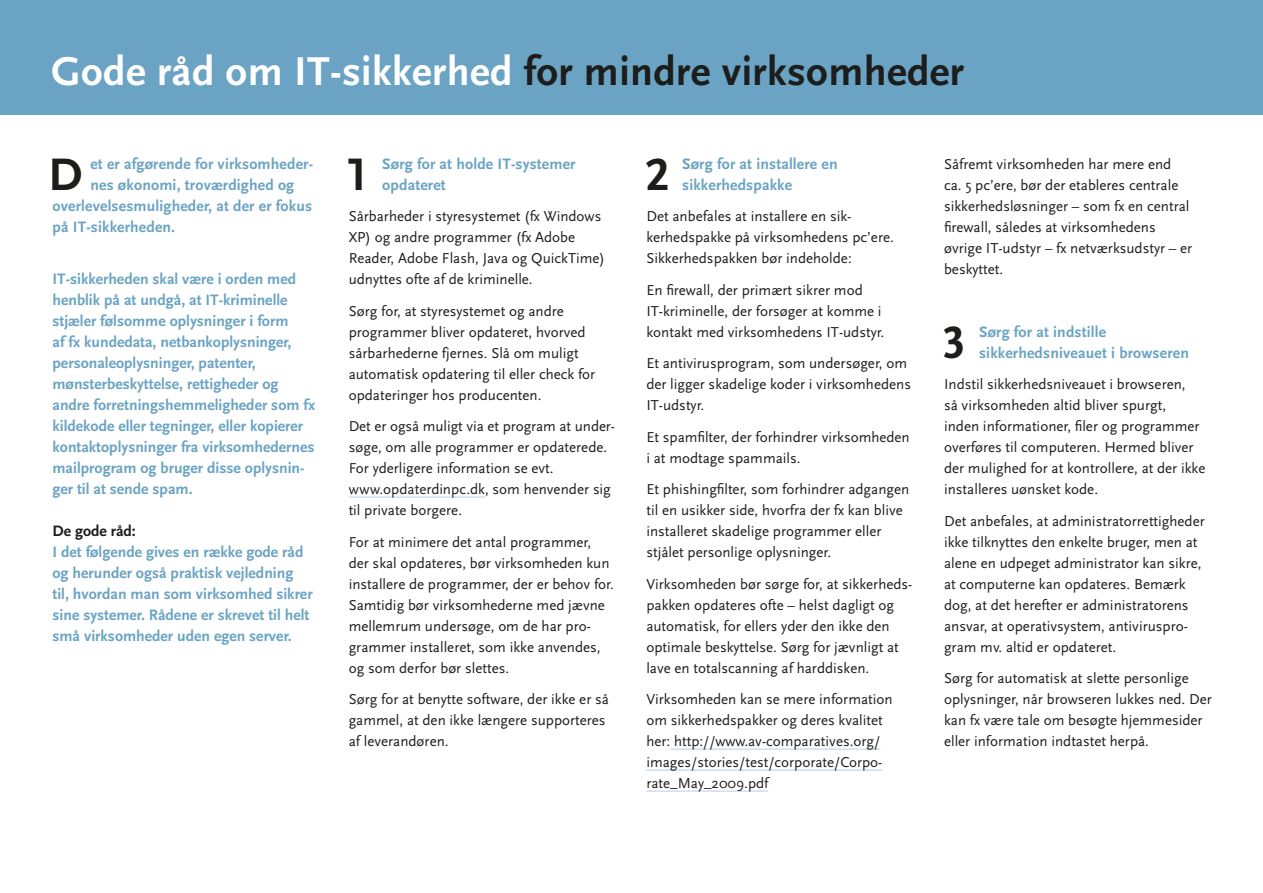
<style>
.page{position:relative;width:1263px;height:893px;background:#fff}
.page>*{position:absolute;margin:0;border:0;box-sizing:border-box;transform-origin:0 0}
.t1{font:700 47.55px "Scala Sans LF";color:#1d1d1b}
.t2{font:700 42px "Scala Sans";letter-spacing:.01em;color:#fff}
.t3{font:700 15.75px/21px "Scala Sans";color:#6aa3c3}
.t4{font:700 15.75px/21px "Scala Sans LF";letter-spacing:.01em;color:#6aa3c3}
.t5{font:700 15.75px "Scala Sans";color:#1d1d1b}
.t6{font:15px/21px "Scala Sans";color:#1d1d1b}
.s1{color:#1d1d1b}
</style>
<div class="page">
<div style="left:0;top:0;width:1263px;height:115px;background:#6aa3c3"></div>
<hr style="left:349px;top:497px;width:136px;height:1px;background:#b6d0e3">
<hr style="left:670px;top:749px;width:210px;height:1px;background:#b6d0e3">
<hr style="left:646px;top:770px;width:236px;height:1px;background:#b6d0e3">
<hr style="left:646px;top:791px;width:122px;height:1px;background:#b6d0e3">
<h2 class="t2" style="left:51px;top:48px;width:914px">Gode råd om IT-sikkerhed <span class="s1">for mindre virksomheder</span></h2>
<h1 class="t1" style="left:49px;top:148px;width:35px">D</h1>
<p class="t4" style="left:90px;top:153px;width:224px">et er afgørende for virksomheder-</p>
<p class="t4" style="left:90px;top:174px;width:205px">nes økonomi, troværdighed og</p>
<p class="t4" style="left:53px;top:195px;width:261px">overlevelsesmuligheder, at der er fokus</p>
<p class="t4" style="left:53px;top:216px;width:124px">på IT-sikkerheden.</p>
<p class="t3" style="left:53px;top:269px;width:264px">IT-sikkerheden skal være i orden med henblik på at undgå, at IT-kriminelle stjæler følsomme oplysninger i form<br>af fx kundedata, netbankoplysninger, personaleoplysninger, patenter, mønsterbeskyttelse, rettigheder og andre forretningshemmeligheder som fx kildekode eller tegninger, eller kopierer kontaktoplysninger fra virksomhedernes mailprogram og bruger disse oplysnin&shy;ger til at sende spam.</p>
<p class="t5" style="left:53px;top:522px;width:85px">De gode råd:</p>
<p class="t3" style="left:53px;top:542px;width:262px">I det følgende gives en række gode råd og herunder også praktisk vejledning til, hvordan man som virksomhed sikrer sine systemer. Rådene er skrevet til helt små virksomheder uden egen server.</p>
<h1 class="t1" style="left:346px;top:148px;width:25px">1</h1>
<p class="t4" style="left:382px;top:153px;width:195px">Sørg for at holde IT-systemer opdateret</p>
<p class="t6" style="left:349px;top:206px;width:258px">Sårbarheder i styresystemet (fx Windows XP) og andre programmer (fx Adobe Reader, Adobe Flash, Java og QuickTime) udnyttes ofte af de kriminelle.</p>
<p class="t6" style="left:349px;top:300px;width:248px">Sørg for, at styresystemet og andre programmer bliver opdateret, hvorved sårbarhederne fjernes. Slå om muligt automatisk opdatering til eller check for opdateringer hos producenten.</p>
<p class="t6" style="left:349px;top:416px;width:268px">Det er også muligt via et program at under&shy;søge, om alle programmer er opdaterede.<br>For yderligere information se evt. www.opdaterdinpc.dk, som henvender sig til private borgere.</p>
<p class="t6" style="left:349px;top:531px;width:267px">For at minimere det antal programmer, der skal opdateres, bør virksomheden kun installere de programmer, der er behov for.<br>Samtidig bør virksomhederne med jævne mellemrum undersøge, om de har pro&shy;grammer installeret, som ikke anvendes, og som derfor bør slettes.</p>
<p class="t6" style="left:349px;top:689px;width:262px">Sørg for at benytte software, der ikke er så gammel, at den ikke længere supporteres af leverandøren.</p>
<h1 class="t1" style="left:645px;top:148px;width:25px">2</h1>
<p class="t4" style="left:682px;top:153px;width:157px">Sørg for at installere en sikkerhedspakke</p>
<p class="t6" style="left:646px;top:206px;width:249px">Det anbefales at installere en sik&shy;kerhedspakke på virksomhedens pc’ere.<br>Sikkerhedspakken bør indeholde:</p>
<p class="t6" style="left:646px;top:279px;width:239px">En firewall, der primært sikrer mod<br>IT-kriminelle, der forsøger at komme i kontakt med virksomhedens IT-udstyr.</p>
<p class="t6" style="left:646px;top:353px;width:266px">Et antivirusprogram, som undersøger, om der ligger skadelige koder i virksomhedens<br>IT-udstyr.</p>
<p class="t6" style="left:646px;top:426px;width:265px">Et spamfilter, der forhindrer virksomheden i at modtage spammails.</p>
<p class="t6" style="left:646px;top:479px;width:264px">Et phishingfilter, som forhindrer adgangen til en usikker side, hvorfra der fx kan blive installeret skadelige programmer eller stjålet personlige oplysninger.</p>
<p class="t6" style="left:646px;top:573px;width:267px">Virksomheden bør sørge for, at sikkerheds&shy;pakken opdateres ofte – helst dagligt og automatisk, for ellers yder den ikke den optimale beskyttelse. Sørg for jævnligt at lave en totalscanning af harddisken.</p>
<p class="t6" style="left:646px;top:689px;width:248px">Virksomheden kan se mere information om sikkerhedspakker og deres kvalitet her: http://www.av-comparatives.org/ images/stories/test/corporate/Corpo&shy;rate_May_2009.pdf</p>
<p class="t6" style="left:944px;top:153px;width:250px">Såfremt virksomheden har mere end ca. 5 pc’ere, bør der etableres centrale sikkerhedsløsninger – som fx en central firewall, således at virksomhedens øvrige IT-udstyr – fx netværksudstyr – er beskyttet.</p>
<h1 class="t1" style="left:942px;top:316px;width:25px">3</h1>
<p class="t4" style="left:979px;top:321px;width:211px">Sørg for at indstille sikkerhedsniveauet i browseren</p>
<p class="t6" style="left:944px;top:374px;width:263px">Indstil sikkerhedsniveauet i browseren,<br>så virksomheden altid bliver spurgt,<br>inden informationer, filer og programmer overføres til computeren. Hermed bliver der mulighed for at kontrollere, at der ikke installeres uønsket kode.</p>
<p class="t6" style="left:944px;top:510px;width:262px">Det anbefales, at administratorrettigheder ikke tilknyttes den enkelte bruger, men at alene en udpeget administrator kan sikre, at computerne kan opdateres. Bemærk dog, at det herefter er administratorens ansvar, at operativsystem, antiviruspro&shy;gram mv. altid er opdateret.</p>
<p class="t6" style="left:944px;top:668px;width:269px">Sørg for automatisk at slette personlige oplysninger, når browseren lukkes ned. Der kan fx være tale om besøgte hjemmesider eller information indtastet herpå.</p>
</div>
